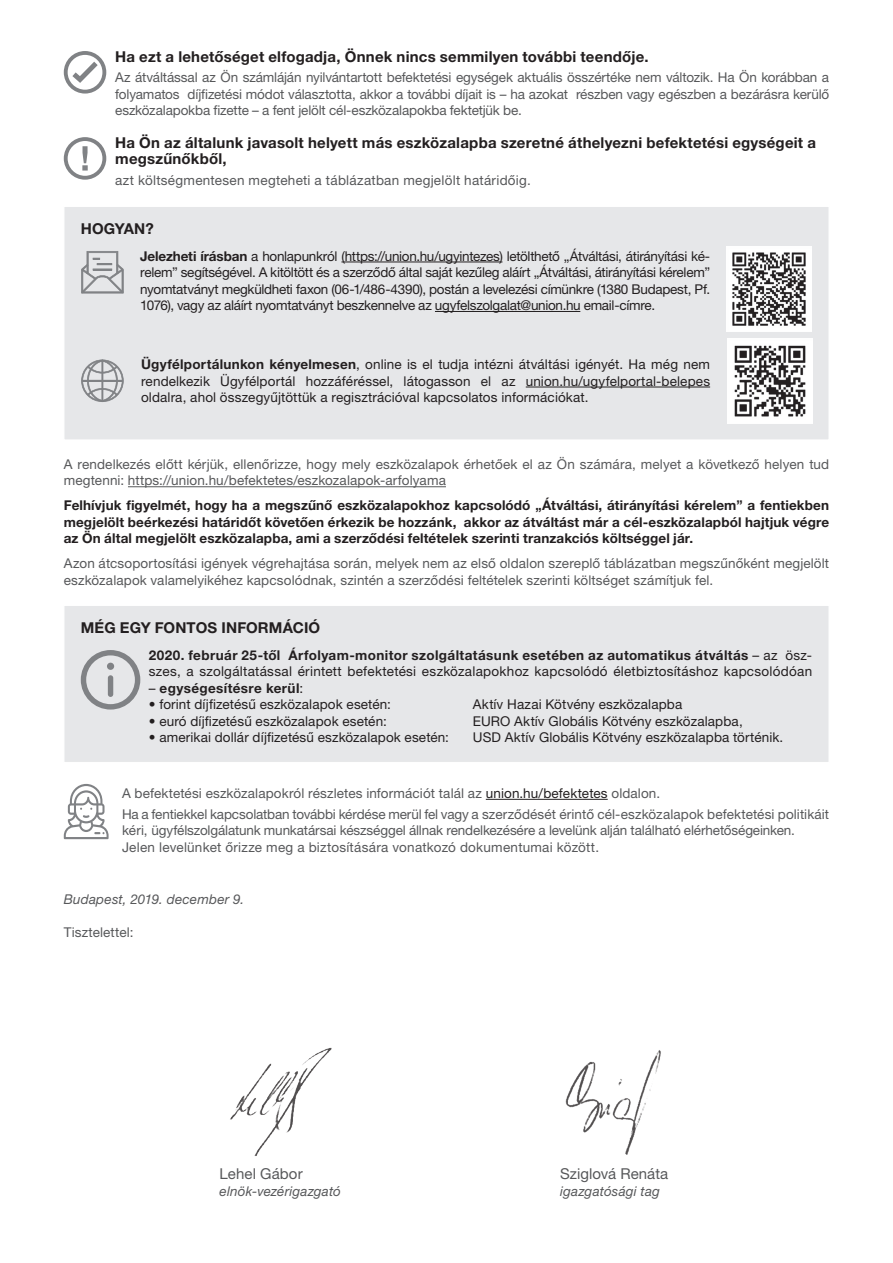
<style>
.page{position:relative;width:893px;height:1263px;background:#fff}
.page>*{position:absolute;margin:0;border:0;box-sizing:border-box;transform-origin:0 0}
.t1{font:700 15px/16.5px "Helvetica Neue LT Pro";letter-spacing:.015em;color:#231f20}
.t2{font:15px "Helvetica Neue LT Pro";letter-spacing:.005em;color:#57585a}
.t3{font:13.5px/16.5px "Helvetica Neue LT Pro";letter-spacing:.01em;color:#57585a}
.t4{font:13.5px/16.5px "Helvetica Neue LT Pro";letter-spacing:.01em;color:#231f20;text-align:justify}
.t5{font:700 13.5px/16.5px "Helvetica Neue LT Pro";letter-spacing:.01em;color:#231f20;text-align:justify}
.t6{font:italic 13.5px "Helvetica Neue LT Pro";letter-spacing:.015em;color:#57585a}
.t7{font:700 13.5px "Helvetica Neue LT Pro";letter-spacing:.03em;color:#231f20}
.s1{font-weight:700}
.s2{font-weight:400}
.s3{color:#231f20}
</style>
<div class="page">
<svg style="left:64px;top:137px;width:42px;height:43px"></svg>
<svg style="left:64px;top:51px;width:42px;height:43px"></svg>
<hr style="left:128px;top:486px;width:318px;height:1px;background:#57585a">
<hr style="left:486px;top:799px;width:122px;height:1px;background:#231f20">
<div style="left:64px;top:605px;width:765px;height:158px;background:#e6e7e9;border:1px solid #fff"></div>
<svg style="left:64px;top:784px;width:45px;height:55px"></svg>
<svg style="left:81px;top:650px;width:59px;height:59px"></svg>
<div style="left:107px;top:663px;width:7px;height:7px;background:#808285;border-radius:50%"></div>
<div style="left:108px;top:675px;width:5px;height:22px;background:#808285;border-radius:3px"></div>
<img style="left:230px;top:1047px;width:102px;height:109px">
<img style="left:565px;top:1050px;width:96px;height:105px">
<div style="left:64px;top:206px;width:765px;height:234px;background:#e6e7e9;border:1px solid #fff"></div>
<hr style="left:341px;top:262px;width:161px;height:1px;background:#231f20">
<hr style="left:435px;top:311px;width:145px;height:1px;background:#231f20">
<svg style="left:81px;top:251px;width:43px;height:42px"></svg>
<hr style="left:526px;top:387px;width:184px;height:1px;background:#231f20">
<svg style="left:81px;top:359px;width:43px;height:43px"></svg>
<img style="left:727px;top:246px;width:85px;height:85px">
<img style="left:727px;top:338px;width:85px;height:85px">
<p class="t1" style="left:115px;top:48px;width:535px">Ha ezt a lehetőséget elfogadja, Önnek nincs semmilyen további teendője.</p>
<p class="t3" style="left:115px;top:69px;width:716px;text-align:justify">Az átváltással az Ön számláján nyilvántartott befektetési egységek aktuális összértéke nem változik. Ha Ön korábban a folyamatos díjfizetési módot választotta, akkor a további díjait is – ha azokat részben vagy egészben a bezárásra kerülő eszközalapokba fizette – a fent jelölt cél-eszközalapokba fektetjük be.</p>
<p class="t1" style="left:115px;top:134px;width:702px">Ha Ön az általunk javasolt helyett más eszközalapba szeretné áthelyezni befektetési egységeit a megszűnőkből,</p>
<p class="t3" style="left:115px;top:172px;width:417px">azt költségmentesen megteheti a táblázatban megjelölt határidőig.</p>
<p class="t1" style="left:81px;top:220px;width:74px">HOGYAN?</p>
<p class="t4" style="left:140px;top:247px;width:571px"><span class="s1">Jelezheti írásban</span> a honlapunkról (https://union.hu/ugyintezes) letölthető „Átváltási, átirányítási ké&shy;relem” segítségével. A kitöltött és a szerződő által saját kezűleg aláírt „Átváltási, átirányítási kérelem” nyomtatványt megküldheti faxon (06-1/486-4390), postán a levelezési címünkre (1380 Budapest, Pf.<br>1076), vagy az aláírt nyomtatványt beszkennelve az ugyfelszolgalat@union.hu email-címre.</p>
<p class="t4" style="left:141px;top:356px;width:571px"><span class="s1">Ügyfélportálunkon kényelmesen</span>, online is el tudja intézni átváltási igényét. Ha még nem rendelkezik Ügyfélportál hozzáféréssel, látogasson el az union.hu/ugyfelportal-belepes oldalra, ahol összegyűjtöttük a regisztrációval kapcsolatos információkat.</p>
<p class="t3" style="left:64px;top:456px;width:767px">A rendelkezés előtt kérjük, ellenőrizze, hogy mely eszközalapok érhetőek el az Ön számára, melyet a következő helyen tud megtenni: https://union.hu/befektetes/eszkozalapok-arfolyama</p>
<p class="t5" style="left:64px;top:497px;width:767px">Felhívjuk figyelmét, hogy ha a megszűnő eszközalapokhoz kapcsolódó „Átváltási, átirányítási kérelem” a fentiekben megjelölt beérkezési határidőt követően érkezik be hozzánk, akkor az átváltást már a cél-eszközalapból hajtjuk végre az Ön által megjelölt eszközalapba, ami a szerződési feltételek szerinti tranzakciós költséggel jár.</p>
<p class="t3" style="left:64px;top:555px;width:767px">Azon átcsoportosítási igények végrehajtása során, melyek nem az első oldalon szereplő táblázatban megszűnőként megjelölt eszközalapok valamelyikéhez kapcsolódnak, szintén a szerződési feltételek szerinti költséget számítjuk fel.</p>
<p class="t1" style="left:81px;top:619px;width:241px">MÉG EGY FONTOS INFORMÁCIÓ</p>
<p class="t4" style="left:149px;top:646px;width:665px"><span class="s1">2020. február 25-től Árfolyam-monitor szolgáltatásunk esetében az automatikus átváltás</span> – az ös - szes, a szolgáltatással érintett befektetési eszközalapokhoz kapcsolódó életbiztosításhoz kapcsolódóan</p>
<p class="t7" style="left:149px;top:679px;width:156px"><span class="s2">–</span> egységesítésre kerül<span class="s2">:</span></p>
<p class="t4" style="left:149px;top:696px;width:244px">• forint díjfizetésű eszközalapok esetén:</p>
<p class="t4" style="left:473px;top:696px;width:211px">Aktív Hazai Kötvény eszközalapba</p>
<p class="t4" style="left:149px;top:712px;width:239px">• euró díjfizetésű eszközalapok esetén:</p>
<p class="t4" style="left:473px;top:712px;width:271px">EURO Aktív Globális Kötvény eszközalapba,</p>
<p class="t4" style="left:149px;top:729px;width:302px">• amerikai dollár díjfizetésű eszközalapok esetén:</p>
<p class="t4" style="left:473px;top:729px;width:312px">USD Aktív Globális Kötvény eszközalapba történik.</p>
<p class="t3" style="left:122px;top:783px;width:709px;line-height:20.7px">A befektetési eszközalapokról részletes információt talál az <span class="s3">union.hu/befektetes</span> oldalon.<br>Ha a fentiekkel kapcsolatban további kérdése merül fel vagy a szerződését érintő cél-eszközalapok befektetési politikáit</p>
<p class="t3" style="left:122px;top:822px;width:674px">kéri, ügyfélszolgálatunk munkatársai készséggel állnak rendelkezésére a levelünk alján található elérhetőségeinken.<br>Jelen levelünket őrizze meg a biztosítására vonatkozó dokumentumai között.</p>
<p class="t6" style="left:64px;top:891px;width:182px">Budapest, 2019. december 9.</p>
<p class="t3" style="left:64px;top:924px;width:71px">Tisztelettel:</p>
<p class="t2" style="left:220px;top:1165px;width:85px">Lehel Gábor</p>
<p class="t2" style="left:560px;top:1165px;width:110px">Sziglová Renáta</p>
<p class="t6" style="left:220px;top:1183px;width:123px">elnök-vezérigazgató</p>
<p class="t6" style="left:560px;top:1183px;width:101px">igazgatósági tag</p>
</div>
